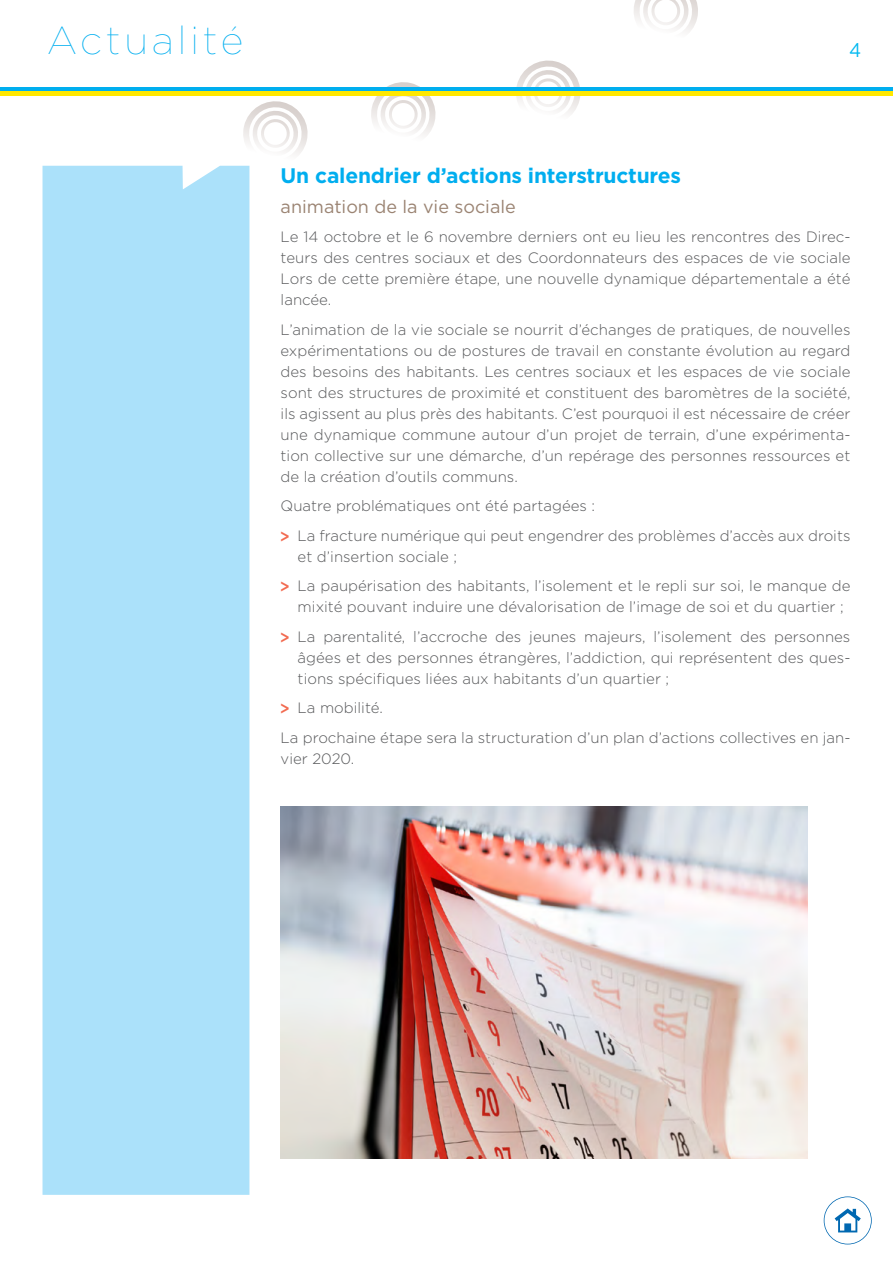
<style>
.page{position:relative;width:893px;height:1263px;background:#fff}
.page>*{position:absolute;margin:0;border:0;box-sizing:border-box;transform-origin:0 0}
.t1{font:100 39px "Gotham";letter-spacing:.1em;color:#00aeef}
.t2{font:700 21px "Gotham";letter-spacing:-.01em;color:#00aeef}
.t3{font:19.8px "Gotham";color:#00b9f1;scale:.91 1}
.t4{font:18px "Gotham";color:#9b8473}
.t5{font:300 15px/21px "Gotham";color:#58595b}
.s1{font-family:"Univers LT Std";font-weight:700;font-stretch:condensed;font-size:18px;color:#f26b51}
</style>
<div class="page">
<svg style="left:236px;top:101px;width:72px;height:72px"></svg>
<svg style="left:634px;top:0;width:64px;height:32px"></svg>
<svg style="left:509px;top:60px;width:75px;height:54px"></svg>
<svg style="left:364px;top:82px;width:75px;height:54px"></svg>
<div style="left:43px;top:166px;width:206px;height:1029px;background:#abe1fa"></div>
<svg style="left:0;top:88px;width:893px;height:4px;background:#3fbcb3"></svg>
<hr style="left:0;top:92px;width:893px;height:4px;background:#ffe800">
<svg style="left:824px;top:1196px;width:48px;height:48px"></svg>
<img style="left:281px;top:806px;width:527px;height:352px">
<h1 class="t1" style="left:47px;top:17px;width:198px">Actualité</h1>
<h3 class="t3" style="left:849px;top:37px;width:15px">4</h3>
<h2 class="t2" style="left:281px;top:161px;width:402px">Un calendrier d’actions interstructures</h2>
<p class="t4" style="left:281px;top:195px;width:237px">animation de la vie sociale</p>
<p class="t5" style="left:281px;top:226px;width:571px;text-align:justify">Le 14 octobre et le 6 novembre derniers ont eu lieu les rencontres des Direc&shy;teurs des centres sociaux et des Coordonnateurs des espaces de vie sociale Lors de cette première étape, une nouvelle dynamique départementale a été lancée.</p>
<p class="t5" style="left:281px;top:318px;width:571px;text-align:justify">L’animation de la vie sociale se nourrit d’échanges de pratiques, de nouvelles expérimentations ou de postures de travail en constante évolution au regard des besoins des habitants. Les centres sociaux et les espaces de vie sociale sont des structures de proximité et constituent des baromètres de la société, ils agissent au plus près des habitants. C’est pourquoi il est nécessaire de créer une dynamique commune autour d’un projet de terrain, d’une expérimenta&shy;tion collective sur une démarche, d’un repérage des personnes ressources et de la création d’outils communs.</p>
<p class="t5" style="left:281px;top:491px;width:571px;line-height:29.5px">Quatre problématiques ont été partagées :<br><span class="s1">&gt;</span> La fracture numérique qui peut engendrer des problèmes d’accès aux droits</p>
<p class="t5" style="left:281px;top:541px;width:571px;line-height:29.5px;text-indent:17px">et d’insertion sociale ;<br><span class="s1">&gt;</span> La paupérisation des habitants, l’isolement et le repli sur soi, le manque de</p>
<p class="t5" style="left:281px;top:592px;width:571px;line-height:29.5px;text-indent:17px">mixité pouvant induire une dévalorisation de l’image de soi et du quartier ; <span class="s1">&gt;</span> La parentalité, l’accroche des jeunes majeurs, l’isolement des personnes</p>
<p class="t5" style="left:298px;top:646px;width:554px">âgées et des personnes étrangères, l’addiction, qui représentent des ques&shy;tions spécifiques liées aux habitants d’un quartier ;</p>
<p class="t5" style="left:281px;top:693px;width:571px;line-height:29.5px"><span class="s1">&gt;</span> La mobilité.<br>La prochaine étape sera la structuration d’un plan d’actions collectives en jan-</p>
<p class="t5" style="left:281px;top:747px;width:75px">vier 2020.</p>
</div>
